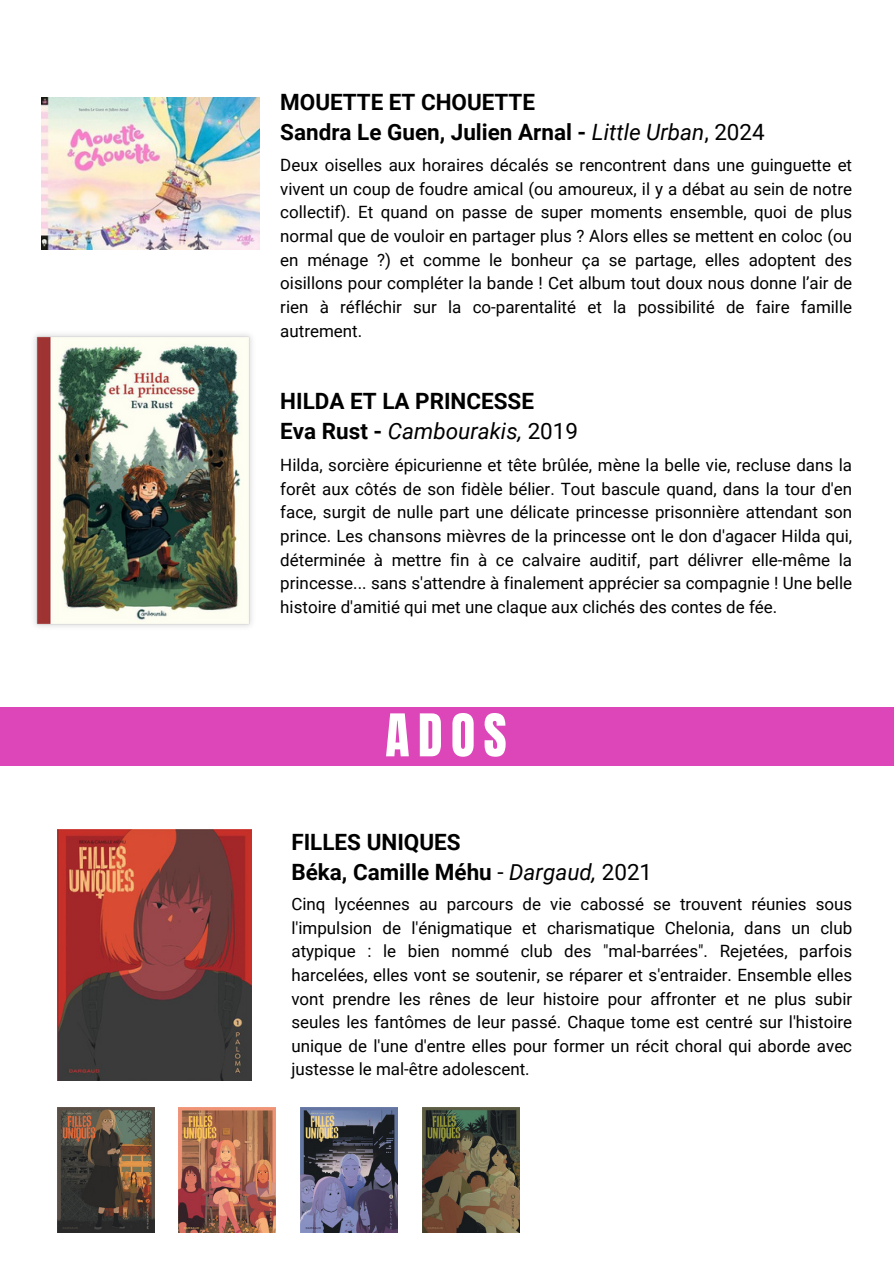
<style>
.page{position:relative;width:894px;height:1264px;background:#fff}
.page>*{position:absolute;margin:0;border:0;box-sizing:border-box;transform-origin:0 0}
.t1{font:49.95px "Anton";color:#fff}
.t2{font:700 22.5px/30.3px "Roboto";color:#000}
.t3{font:16.95px/23.7px "Roboto";color:#000;text-align:justify}
.s1{font-weight:400;font-style:italic}
.s2{font-weight:400}
</style>
<div class="page">
<div style="left:0;top:707px;width:893px;height:59px;background:#dd46b8"></div>
<img style="left:57px;top:829px;width:194px;height:251px">
<img style="left:57px;top:1107px;width:97px;height:125px">
<img style="left:179px;top:1107px;width:96px;height:125px">
<img style="left:300px;top:1107px;width:97px;height:125px">
<img style="left:422px;top:1107px;width:97px;height:125px">
<img style="left:34px;top:334px;width:218px;height:293px">
<img style="left:41px;top:97px;width:219px;height:152px">
<h2 class="t2" style="left:280px;top:87px;width:486px">MOUETTE ET CHOUETTE<br>Sandra Le Guen, Julien Arnal - <span class="s1">Little Urban</span><span class="s2">, 2024</span></h2>
<h1 class="t3" style="left:280px;top:154px;width:573px">Deux oiselles aux horaires décalés se rencontrent dans une guinguette et vivent un coup de foudre amical (ou amoureux, il y a débat au sein de notre collectif). Et quand on passe de super moments ensemble, quoi de plus normal que de vouloir en partager plus ? Alors elles se mettent en coloc (ou en ménage ?) et comme le bonheur ça se partage, elles adoptent des oisillons pour compléter la bande ! Cet album tout doux nous donne l’air de rien à réfléchir sur la co-parentalité et la possibilité de faire famille autrement.</h1>
<h2 class="t2" style="left:280px;top:386px;width:299px">HILDA ET LA PRINCESSE<br>Eva Rust - <span class="s1">Cambourakis,</span> <span class="s2">2019</span></h2>
<p class="t3" style="left:280px;top:453px;width:573px">Hilda, sorcière épicurienne et tête brûlée, mène la belle vie, recluse dans la forêt aux côtés de son fidèle bélier. Tout bascule quand, dans la tour d'en face, surgit de nulle part une délicate princesse prisonnière attendant son prince. Les chansons mièvres de la princesse ont le don d'agacer Hilda qui, déterminée à mettre fin à ce calvaire auditif, part délivrer elle-même la princesse... sans s'attendre à finalement apprécier sa compagnie ! Une belle histoire d'amitié qui met une claque aux clichés des contes de fée.</p>
<p class="t1" style="left:385px;top:699px;width:123px">ADOS</p>
<p class="t2" style="left:291px;top:827px;width:362px">FILLES UNIQUES<br>Béka, Camille Méhu <span class="s2">-</span> <span class="s1">Dargaud,</span> <span class="s2">2021</span></p>
<h2 class="t3" style="left:291px;top:892px;width:562px">Cinq lycéennes au parcours de vie cabossé se trouvent réunies sous l'impulsion de l'énigmatique et charismatique Chelonia, dans un club atypique : le bien nommé club des "mal-barrées". Rejetées, parfois harcelées, elles vont se soutenir, se réparer et s'entraider. Ensemble elles vont prendre les rênes de leur histoire pour affronter et ne plus subir seules les fantômes de leur passé. Chaque tome est centré sur l'histoire unique de l'une d'entre elles pour former un récit choral qui aborde avec justesse le mal-être adolescent.</h2>
</div>
